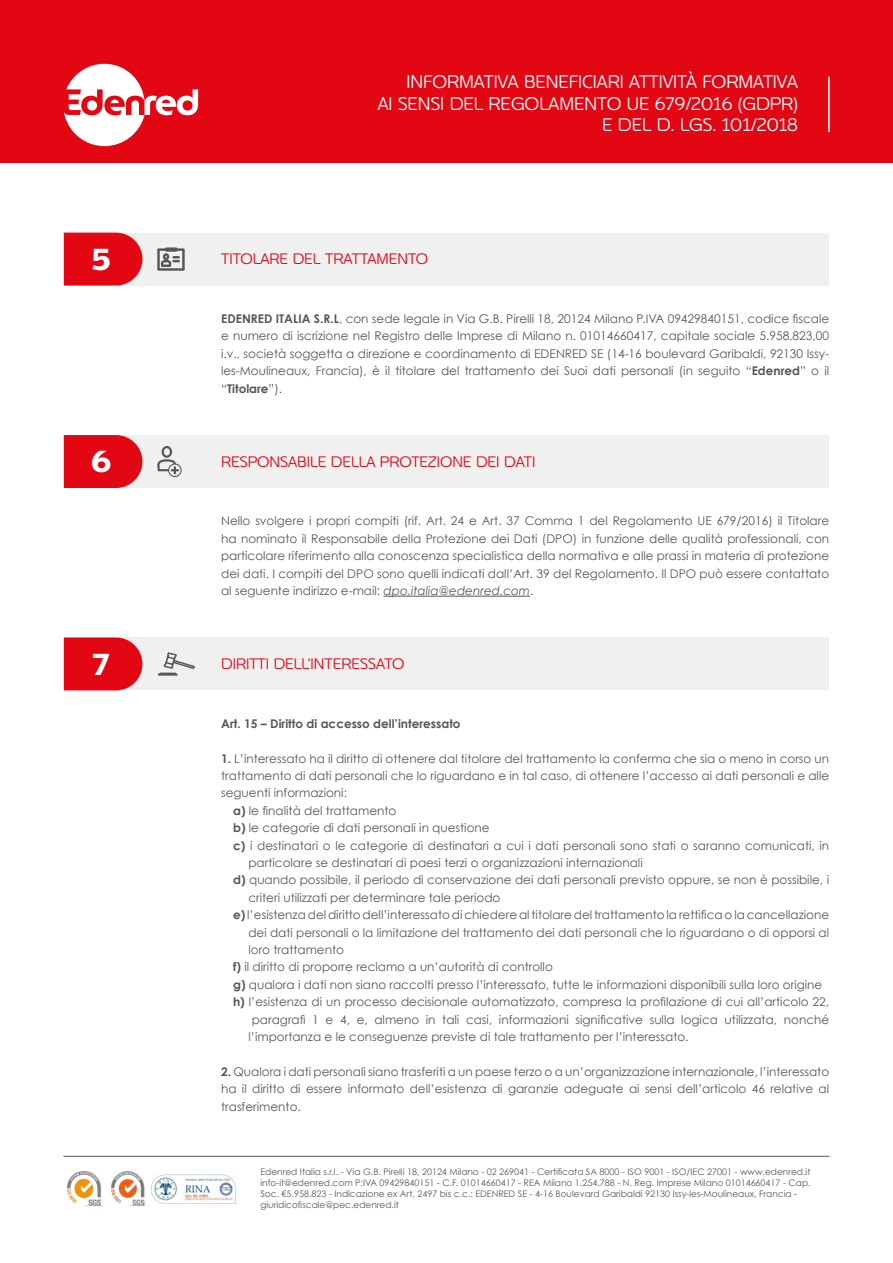
<style>
.page{position:relative;width:893px;height:1263px;background:#fff}
.page>*{position:absolute;margin:0;border:0;box-sizing:border-box;transform-origin:0 0}
.t1{font:700 30px "Edenred";color:#fff}
.t2{font:300 18px/21.6px "Edenred";color:#fff;text-align:right}
.t3{font:300 15px "Edenred";color:#e30613}
.t4{font:12px/17.4px "Century Gothic";color:#575756;text-align:justify}
.t5{font:700 12px "Century Gothic";color:#575756}
.t6{font:9px/10.8px "Century Gothic";color:#575756}
.s1{font-weight:700}
.s2{font-style:italic}
</style>
<div class="page">
<div style="left:0;top:0;width:893px;height:163px;background:#e30613"></div>
<img style="left:150px;top:1174px;width:86px;height:30px">
<img style="left:68px;top:1172px;width:35px;height:34px">
<img style="left:111px;top:1172px;width:34px;height:34px">
<svg style="left:64px;top:64px;width:134px;height:82px"></svg>
<hr style="left:64px;top:1156px;width:765px;height:1px;background:#575756">
<hr style="left:828px;top:77px;width:2px;height:54px;background:#fff">
<div style="left:64px;top:233px;width:765px;height:53px;background:#f0f0f0"></div>
<div style="left:64px;top:435px;width:765px;height:53px;background:#f0f0f0"></div>
<div style="left:64px;top:637px;width:765px;height:53px;background:#f0f0f0"></div>
<svg style="left:64px;top:233px;width:78px;height:53px;background:#e31723"></svg>
<svg style="left:64px;top:435px;width:78px;height:53px;background:#e31622"></svg>
<svg style="left:64px;top:637px;width:78px;height:53px;background:#e31723"></svg>
<hr style="left:384px;top:596px;width:146px;height:1px;background:#575756">
<svg style="left:157px;top:446px;width:25px;height:31px"></svg>
<svg style="left:157px;top:248px;width:28px;height:23px"></svg>
<svg style="left:158px;top:652px;width:37px;height:24px"></svg>
<h2 class="t2" style="left:378px;top:71px;width:422px">INFORMATIVA BENEFICIARI ATTIVITÀ FORMATIVA<br>AI SENSI DEL REGOLAMENTO UE 679/2016 (GDPR)<br>E DEL D. LGS. 101/2018</h2>
<h1 class="t1" style="left:91px;top:239px;width:21px">5</h1>
<p class="t3" style="left:221px;top:249px;width:209px">TITOLARE DEL TRATTAMENTO</p>
<p class="t4" style="left:221px;top:310px;width:610px"><span class="s1">EDENRED ITALIA S.R.L</span>, con sede legale in Via G.B. Pirelli 18, 20124 Milano P.IVA 09429840151, codice fiscale e numero di iscrizione nel Registro delle Imprese di Milano n. 01014660417, capitale sociale 5.958.823,00 i.v., società soggetta a direzione e coordinamento di EDENRED SE (14-16 boulevard Garibaldi, 92130 Issy&shy;les-Moulineaux, Francia), è il titolare del trattamento dei Suoi dati personali (in seguito “<span class="s1">Edenred</span>” o il “<span class="s1">Titolare</span>”).</p>
<h1 class="t1" style="left:91px;top:441px;width:22px">6</h1>
<p class="t3" style="left:221px;top:451px;width:316px">RESPONSABILE DELLA PROTEZIONE DEI DATI</p>
<p class="t4" style="left:221px;top:512px;width:610px">Nello svolgere i propri compiti (rif. Art. 24 e Art. 37 Comma 1 del Regolamento UE 679/2016) il Titolare ha nominato il Responsabile della Protezione dei Dati (DPO) in funzione delle qualità professionali, con particolare riferimento alla conoscenza specialistica della normativa e alle prassi in materia di protezione dei dati. I compiti del DPO sono quelli indicati dall’Art. 39 del Regolamento. Il DPO può essere contattato al seguente indirizzo e-mail: <span class="s2">dpo.italia@edenred.com</span>.</p>
<h1 class="t1" style="left:93px;top:643px;width:19px">7</h1>
<p class="t3" style="left:221px;top:654px;width:185px">DIRITTI DELL’INTERESSATO</p>
<p class="t5" style="left:221px;top:714px;width:241px">Art. 15 – Diritto di accesso dell’interessato</p>
<p class="t4" style="left:221px;top:749px;width:610px"><span class="s1">1.</span> L’interessato ha il diritto di ottenere dal titolare del trattamento la conferma che sia o meno in corso un</p>
<p class="t4" style="left:221px;top:767px;width:610px">trattamento di dati personali che lo riguardano e in tal caso, di ottenere l’accesso ai dati personali e alle</p>
<p class="t4" style="left:221px;top:784px;width:127px">seguenti informazioni:</p>
<p class="t4" style="left:233px;top:802px;width:165px"><span class="s1">a)</span> le finalità del trattamento</p>
<p class="t4" style="left:233px;top:819px;width:258px"><span class="s1">b)</span> le categorie di dati personali in questione</p>
<p class="t4" style="left:233px;top:836px;width:598px"><span class="s1">c)</span> i destinatari o le categorie di destinatari a cui i dati personali sono stati o saranno comunicati, in</p>
<p class="t4" style="left:248px;top:854px;width:396px">particolare se destinatari di paesi terzi o organizzazioni internazionali</p>
<p class="t4" style="left:233px;top:871px;width:598px"><span class="s1">d)</span> quando possibile, il periodo di conservazione dei dati personali previsto oppure, se non è possibile, i</p>
<p class="t4" style="left:248px;top:889px;width:254px">criteri utilizzati per determinare tale periodo</p>
<p class="t4" style="left:233px;top:906px;width:598px"><span class="s1">e)</span> l’esistenza del diritto dell’interessato di chiedere al titolare del trattamento la rettifica o la cancellazione</p>
<p class="t4" style="left:248px;top:923px;width:582px">dei dati personali o la limitazione del trattamento dei dati personali che lo riguardano o di opporsi al</p>
<p class="t4" style="left:248px;top:941px;width:97px">loro trattamento</p>
<p class="t4" style="left:233px;top:958px;width:321px"><span class="s1">f)</span> il diritto di proporre reclamo a un’autorità di controllo</p>
<p class="t4" style="left:233px;top:976px;width:591px"><span class="s1">g)</span> qualora i dati non siano raccolti presso l’interessato, tutte le informazioni disponibili sulla loro origine</p>
<p class="t4" style="left:233px;top:993px;width:598px"><span class="s1">h)</span> l’esistenza di un processo decisionale automatizzato, compresa la profilazione di cui all’articolo 22,</p>
<p class="t4" style="left:252px;top:1010px;width:579px">paragrafi 1 e 4, e, almeno in tali casi, informazioni significative sulla logica utilizzata, nonché</p>
<p class="t4" style="left:248px;top:1028px;width:442px">l’importanza e le conseguenze previste di tale trattamento per l’interessato.</p>
<p class="t4" style="left:221px;top:1063px;width:610px"><span class="s1">2.</span> Qualora i dati personali siano trasferiti a un paese terzo o a un’organizzazione internazionale, l’interessato ha il diritto di essere informato dell’esistenza di garanzie adeguate ai sensi dell’articolo 46 relative al trasferimento.</p>
<p class="t6" style="left:260px;top:1166px;width:552px">Edenred Italia s.r.l. - Via G.B. Pirelli 18, 20124 Milano - 02 269041 - Certificata SA 8000 - ISO 9001 - ISO/IEC 27001 - www.edenred.it info-it@edenred.com P:IVA 09429840151 - C.F. 01014660417 - REA Milano 1.254.788 - N. Reg. Imprese Milano 01014660417 - Cap.<br>Soc. €5.958.823 - Indicazione ex Art. 2497 bis c.c.: EDENRED SE - 4-16 Boulevard Garibaldi 92130 Issy-les-Moulineaux, Francia - giuridicofiscale@pec.edenred.it</p>
</div>
